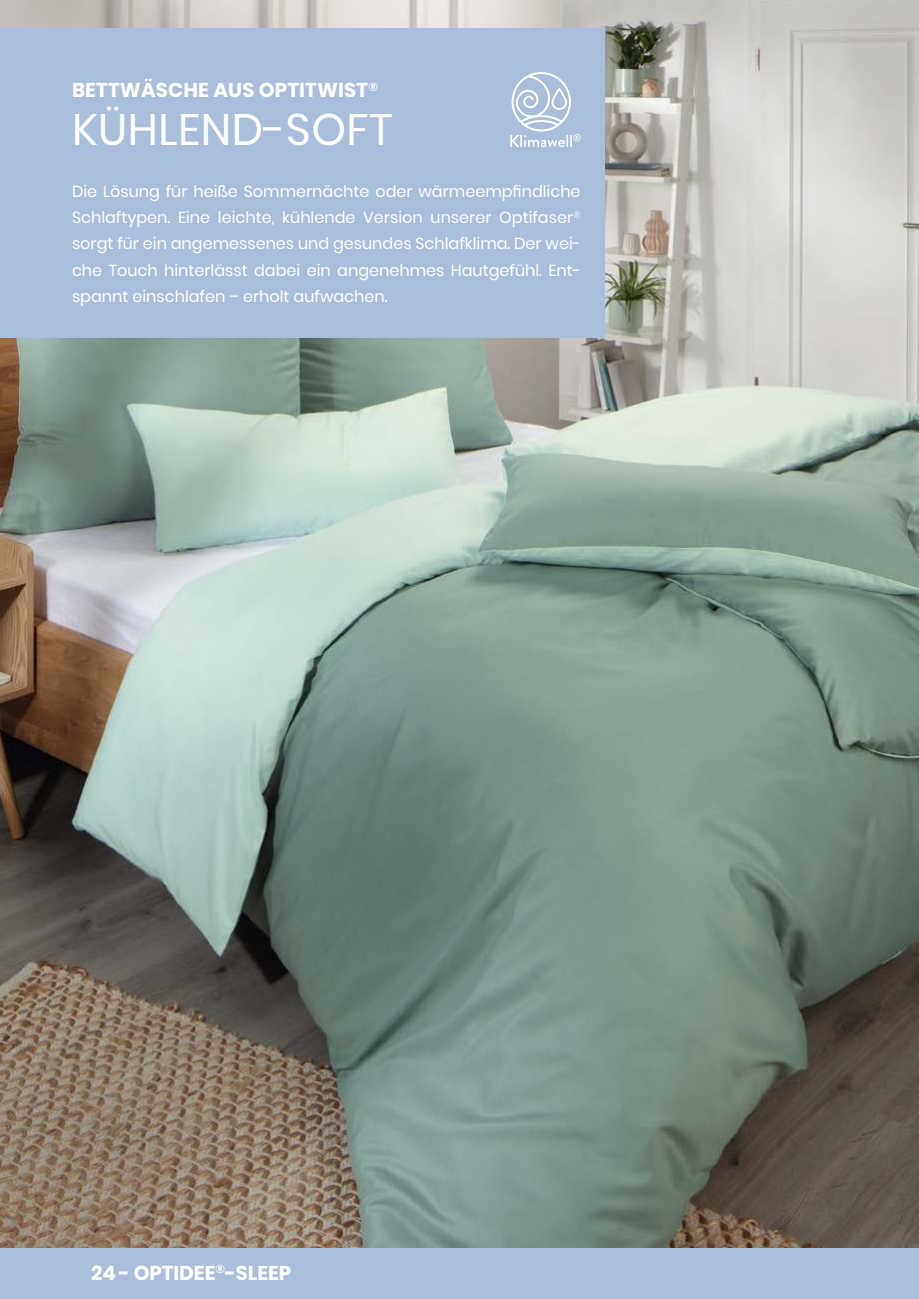
<style>
.page{position:relative;width:919px;height:1299px;background:#fff}
.page>*{position:absolute;margin:0;border:0;box-sizing:border-box;transform-origin:0 0}
.t1{font:44px "Poppins";letter-spacing:.01em;color:#fff}
.t2{font:700 20px "Poppins";letter-spacing:.01em;color:#fff}
.t3{font:16px/26px "Poppins";color:#fff;text-align:justify}
</style>
<div class="page">
<img style="left:0;top:0;width:918px;height:1248px">
<div style="left:0;top:28px;width:604px;height:310px;background:#aabdda"></div>
<div style="left:0;top:1248px;width:918px;height:50px;background:#aabdda"></div>
<svg style="left:510px;top:72px;width:70px;height:75px"></svg>
<p class="t2" style="left:72px;top:79px;width:307px">BETTWÄSCHE AUS OPTITWIST<sup>®</sup></p>
<h1 class="t1" style="left:72px;top:104px;width:322px">KÜHLEND-SOFT</h1>
<p class="t3" style="left:72px;top:179px;width:510px">Die Lösung für heiße Sommernächte oder wärmeempfindliche Schlaftypen. Eine leichte, kühlende Version unserer Optifaser<sup>® </sup>sorgt für ein angemessenes und gesundes Schlafklima. Der wei&shy;che Touch hinterlässt dabei ein angenehmes Hautgefühl. Ent&shy;spannt einschlafen – erholt aufwachen.</p>
<p class="t2" style="left:91px;top:1260px;width:202px">24 - OPTIDEE<sup>®</sup>-SLEEP</p>
</div>
